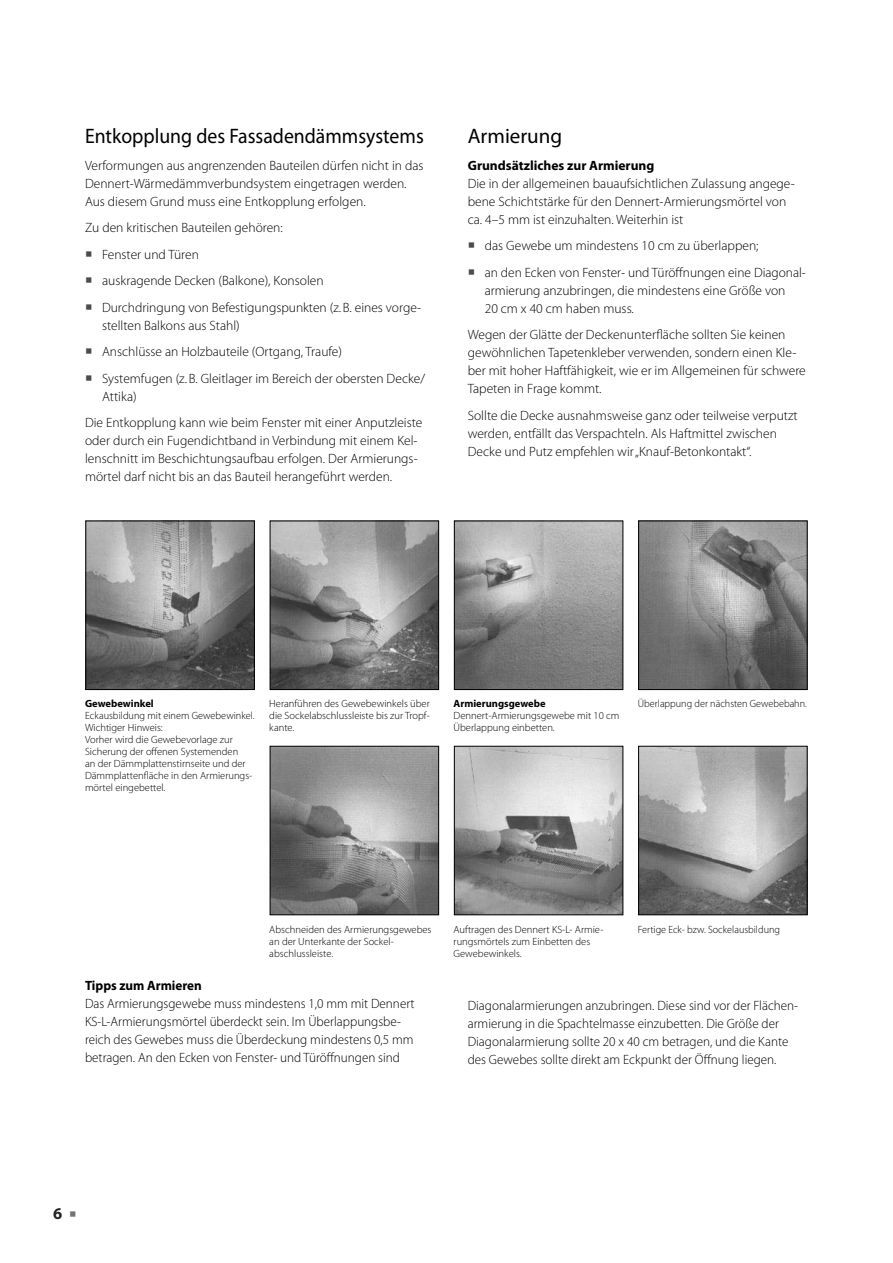
<style>
.page{position:relative;width:893px;height:1263px;background:#fff}
.page>*{position:absolute;margin:0;border:0;box-sizing:border-box;transform-origin:0 0}
.t1{font:21px "Myriad Pro";color:#000;scale:.94 1}
.t2{font:21px "Myriad Pro";color:#000}
.t3{font:700 16.5px "Myriad Pro";color:#242424}
.t4{font:300 13.5px/18px "Myriad Pro";color:#000}
.t5{font:700 13.5px "Myriad Pro";color:#000}
.t6{font:300 10.5px/12px "Myriad Pro";color:#000}
.t7{font:700 10.5px "Myriad Pro";color:#000}
.s1{color:#4b4b4b}
.s2{color:#737373}
</style>
<div class="page">
<img style="left:87px;top:523px;width:166px;height:165px">
<div style="left:85px;top:521px;width:170px;height:169px;border:1px solid #000"></div>
<img style="left:272px;top:523px;width:165px;height:165px">
<div style="left:270px;top:521px;width:169px;height:169px;border:1px solid #000"></div>
<img style="left:272px;top:748px;width:165px;height:165px">
<div style="left:270px;top:746px;width:169px;height:169px;border:1px solid #000"></div>
<img style="left:456px;top:523px;width:165px;height:165px">
<div style="left:454px;top:521px;width:169px;height:169px;border:1px solid #000"></div>
<img style="left:456px;top:748px;width:165px;height:165px">
<div style="left:454px;top:746px;width:169px;height:169px;border:1px solid #000"></div>
<img style="left:640px;top:523px;width:165px;height:165px">
<div style="left:638px;top:521px;width:169px;height:169px;border:1px solid #000"></div>
<img style="left:640px;top:748px;width:165px;height:165px">
<div style="left:638px;top:746px;width:169px;height:169px;border:1px solid #000"></div>
<h1 class="t1" style="left:85px;top:123px;width:362px">Entkopplung des Fassadendämmsystems</h1>
<p class="t4" style="left:85px;top:157px;width:340px">Verformungen aus angrenzenden Bauteilen dürfen nicht in das<br>Dennert-Wärmedämmverbundsystem eingetragen werden.<br>Aus diesem Grund muss eine Entkopplung erfolgen.</p>
<p class="t4" style="left:85px;top:219px;width:199px">Zu den kritischen Bauteilen gehören:</p>
<p class="t4" style="left:85px;top:246px;width:115px"><span class="s1">○</span> Fenster und Türen</p>
<p class="t4" style="left:85px;top:272px;width:240px"><span class="s1">○</span> auskragende Decken (Balkone), Konsolen</p>
<p class="t4" style="left:102px;top:299px;width:321px;text-indent:-17px"><span class="s1">○</span> Durchdringung von Befestigungspunkten (z. B. eines vorge&shy;stellten Balkons aus Stahl)</p>
<p class="t4" style="left:85px;top:343px;width:258px"><span class="s1">○</span> Anschlüsse an Holzbauteile (Ortgang, Traufe)</p>
<p class="t4" style="left:102px;top:370px;width:325px;text-indent:-17px"><span class="s1">○</span> Systemfugen (z.B. Gleitlager im Bereich der obersten Decke/<br>Attika)</p>
<p class="t4" style="left:85px;top:414px;width:339px">Die Entkopplung kann wie beim Fenster mit einer Anputzleiste oder durch ein Fugendichtband in Verbindung mit einem Kel&shy;lenschnitt im Beschichtungsaufbau erfolgen. Der Armierungs&shy;mörtel darf nicht bis an das Bauteil herangeführt werden.</p>
<h1 class="t2" style="left:468px;top:123px;width:96px">Armierung</h1>
<p class="t5" style="left:468px;top:156px;width:188px">Grundsätzliches zur Armierung</p>
<p class="t4" style="left:468px;top:175px;width:329px">Die in der allgemeinen bauaufsichtlichen Zulassung angege&shy;bene Schichtstärke für den Dennert-Armierungsmörtel von ca. 4–5 mm ist einzuhalten. Weiterhin ist</p>
<p class="t4" style="left:468px;top:237px;width:292px"><span class="s1">○</span> das Gewebe um mindestens 10 cm zu überlappen;</p>
<p class="t4" style="left:485px;top:264px;width:323px;text-indent:-17px"><span class="s1">○</span> an den Ecken von Fenster- und Türöffnungen eine Diagonal&shy;armierung anzubringen, die mindestens eine Größe von<br>20 cm x 40 cm haben muss.</p>
<p class="t4" style="left:468px;top:326px;width:340px">Wegen der Glätte der Deckenunterfläche sollten Sie keinen gewöhnlichen Tapetenkleber verwenden, sondern einen Kle&shy;ber mit hoher Haftfähigkeit, wie er im Allgemeinen für schwere Tapeten in Frage kommt.</p>
<p class="t4" style="left:468px;top:407px;width:331px">Sollte die Decke ausnahmsweise ganz oder teilweise verputzt werden, entfällt das Verspachteln. Als Haftmittel zwischen<br>Decke und Putz empfehlen wir „Knauf-Betonkontakt“.</p>
<p class="t7" style="left:85px;top:697px;width:70px">Gewebewinkel</p>
<p class="t6" style="left:85px;top:710px;width:171px">Eckausbildung mit einem Gewebe winkel.<br>Wichtiger Hinweis:<br>Vorher wird die Gewebevorlage zur<br>Sicherung der offenen System enden<br>an der Dämmplatten stirn seite und der<br>Dämmplattenfläche in den Armierungs&shy;mörtel einge bettel.</p>
<p class="t6" style="left:269px;top:698px;width:162px;text-align:justify">Heranführen des Ge we be winkels über die Sockelabschlussleiste bis zur Tropf&shy;kante.</p>
<p class="t7" style="left:454px;top:697px;width:94px">Armierungsgewebe</p>
<p class="t6" style="left:454px;top:710px;width:167px">Dennert-Armierungsgewebe mit 10 cm<br>Überlappung einbetten.</p>
<p class="t6" style="left:638px;top:698px;width:171px">Überlappung der nächsten Gewebebahn.</p>
<p class="t6" style="left:269px;top:923px;width:164px">Abschneiden des Armierungs gewebes an der Unterkante der Sockel&shy;abschlussleiste.</p>
<p class="t6" style="left:454px;top:923px;width:151px">Auftragen des Dennert KS-L- Armie&shy;rungsmörtels zum Einbetten des<br>Gewebewinkels.</p>
<p class="t6" style="left:638px;top:923px;width:144px">Fertige Eck- bzw. Sockel ausbildung</p>
<p class="t5" style="left:85px;top:977px;width:118px">Tipps zum Armieren</p>
<p class="t4" style="left:85px;top:995px;width:331px">Das Armierungsgewebe muss mindestens 1,0 mm mit Dennert KS-L-Armierungsmörtel überdeckt sein. Im Überlappungsbe&shy;reich des Gewebes muss die Überdeckung mindestens 0,5 mm betragen. An den Ecken von Fenster- und Türöffnungen sind</p>
<p class="t4" style="left:468px;top:996px;width:332px">Diagonalarmierungen anzubringen. Diese sind vor der Flächen&shy;armierung in die Spachtelmasse einzubetten. Die Größe der Diagonalarmierung sollte 20 x 40 cm betragen, und die Kante des Gewebes sollte direkt am Eckpunkt der Öffnung liegen.</p>
<p class="t3" style="left:53px;top:1203px;width:25px">6 <span class="s2">○</span></p>
</div>
